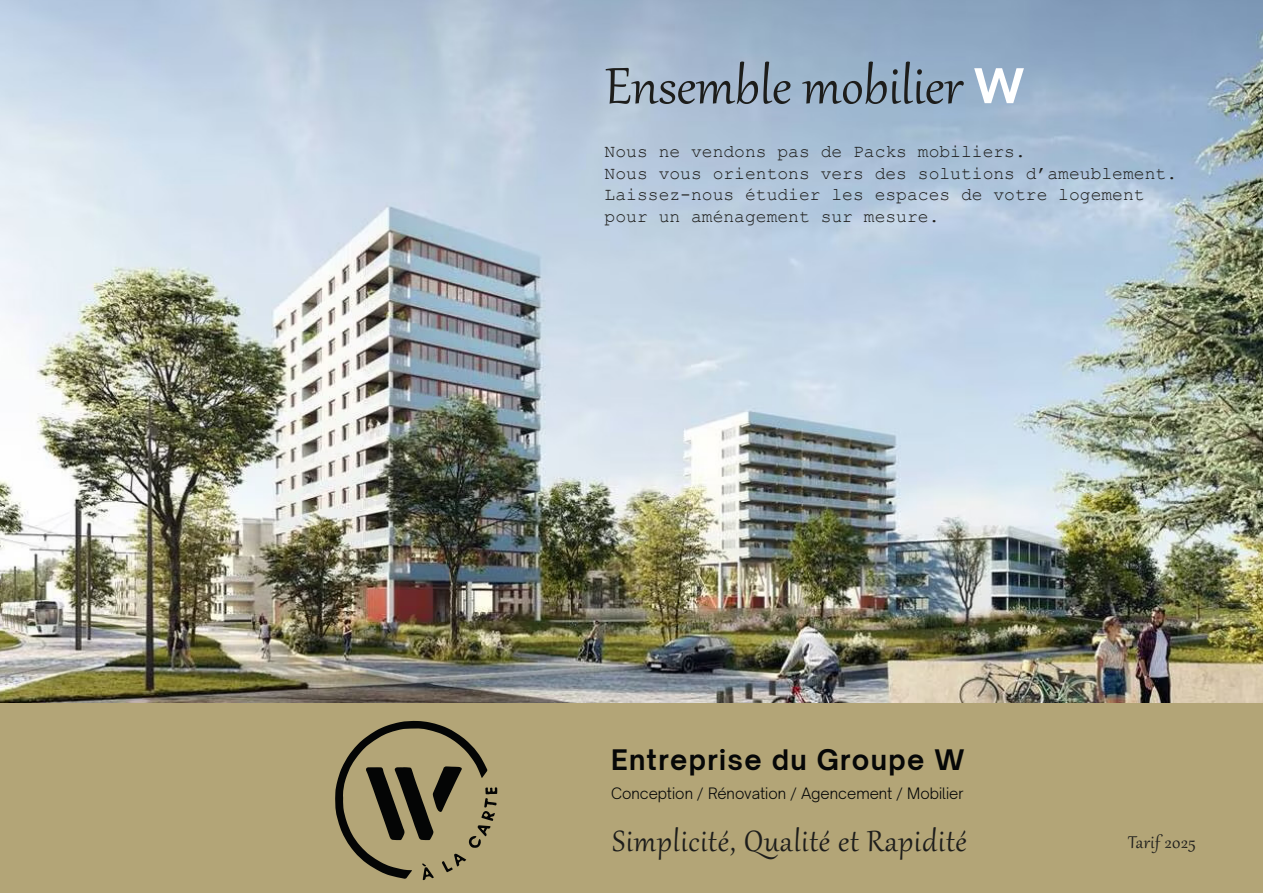
<style>
.page{position:relative;width:1263px;height:893px;background:#fff}
.page>*{position:absolute;margin:0;border:0;box-sizing:border-box;transform-origin:0 0}
.t1{font:62.85px "Gabriola";color:#1d1d1b}
.t2{font:36px "Gabriola";letter-spacing:.025em;color:#1d1d1b}
.t3{font:700 27px "Open Sauce One";letter-spacing:.05em;color:#060707}
.t4{font:21px "Gabriola";letter-spacing:.025em;color:#1d1d1b}
.t5{font:18px/21.6px "Courier New";color:#1d1d1b}
.t6{font:300 15px "Open Sauce One";color:#060707}
.s1{font-family:"Open Sauce One";font-weight:500;color:#fff}
</style>
<div class="page">
<img style="left:0;top:0;width:1263px;height:703px">
<div style="left:0;top:703px;width:1263px;height:190px;background:#b3a577"></div>
<svg style="left:335px;top:721px;width:162px;height:159px"></svg>
<h1 class="t1" style="left:605px;top:45px;width:422px">Ensemble mobilier <span class="s1">w</span></h1>
<p class="t5" style="left:605px;top:140px;width:574px">Nous ne vendons pas de Packs mobiliers.<br>Nous vous orientons vers des solutions d’ameublement.<br>Laissez-nous étudier les espaces de votre logement pour un aménagement sur mesure.</p>
<h3 class="t3" style="left:611px;top:742px;width:355px">Entreprise du Groupe W</h3>
<p class="t6" style="left:611px;top:783px;width:354px">Conception / Rénovation / Agencement / Mobilier</p>
<h2 class="t2" style="left:612px;top:817px;width:356px">Simplicité, Qualité et Rapidité</h2>
<p class="t4" style="left:1128px;top:828px;width:69px">Tarif 2025</p>
</div>
